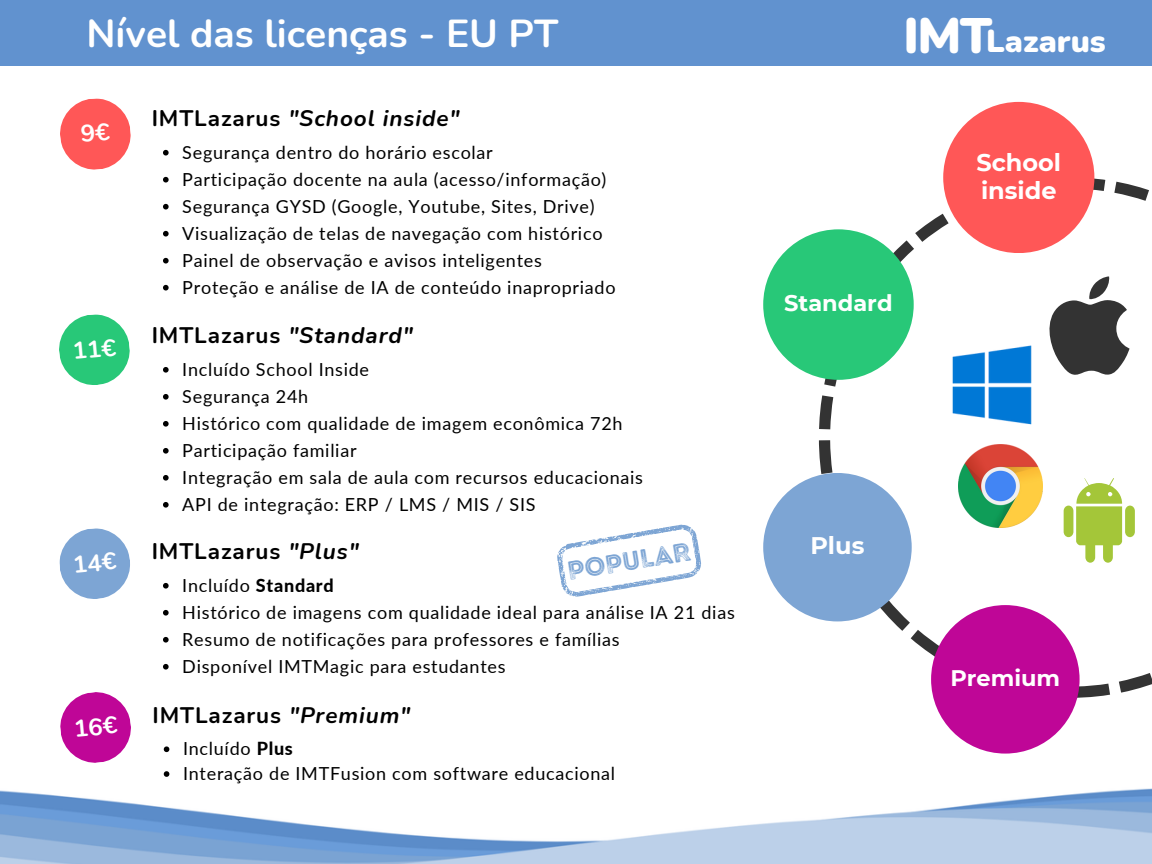
<style>
.page{position:relative;width:1152px;height:864px;background:#fff}
.page>*{position:absolute;margin:0;border:0;box-sizing:border-box;transform-origin:0 0}
.t1{font:900 49.8px "Nunito";color:#fff}
.t2{font:700 39px "Nunito";color:#fff}
.t3{font:900 31.95px "Nunito";color:#fff}
.t4{font:26.1px "Intro Rust G Base 2 Line";color:#7da5d4}
.t5{font:700 24px/28.2px "Montserrat";color:#fff}
.t6{font:700 22.5px "Nunito";letter-spacing:.04em;color:#000}
.t7{font:italic 700 22.5px "Nunito";letter-spacing:.04em;color:#000}
.t8{font:700 22.5px "Montserrat";color:#fff}
.t9{font:18px "Lato";letter-spacing:.04em;color:#000}
.s1{font-style:normal}
.s2{font-style:italic}
.s3{font-weight:800}
</style>
<div class="page">
<div style="left:0;top:0;width:1152px;height:66px;background:#6192cf"></div>
<svg style="left:819px;top:177px;width:333px;height:521px"></svg>
<div style="left:943px;top:102px;width:151px;height:151px;background:#ff5757;border-radius:50%"></div>
<div style="left:763px;top:229px;width:151px;height:151px;background:#28c878;border-radius:50%"></div>
<div style="left:763px;top:473px;width:149px;height:148px;background:#7da5d4;border-radius:50%"></div>
<img style="left:0;top:788px;width:1152px;height:76px">
<svg style="left:557px;top:524px;width:144px;height:73px"></svg>
<img style="left:944px;top:344px;width:97px;height:82px">
<svg style="left:163px;top:150px;width:6px;height:6px"></svg>
<svg style="left:163px;top:177px;width:6px;height:6px"></svg>
<svg style="left:163px;top:204px;width:6px;height:6px"></svg>
<svg style="left:163px;top:231px;width:6px;height:6px"></svg>
<svg style="left:163px;top:258px;width:6px;height:6px"></svg>
<svg style="left:163px;top:285px;width:6px;height:6px"></svg>
<svg style="left:163px;top:367px;width:6px;height:6px"></svg>
<svg style="left:163px;top:394px;width:6px;height:6px"></svg>
<svg style="left:163px;top:421px;width:6px;height:6px"></svg>
<svg style="left:163px;top:448px;width:6px;height:6px"></svg>
<svg style="left:163px;top:475px;width:6px;height:6px"></svg>
<svg style="left:163px;top:502px;width:6px;height:6px"></svg>
<svg style="left:163px;top:583px;width:6px;height:6px"></svg>
<svg style="left:163px;top:610px;width:6px;height:6px"></svg>
<svg style="left:163px;top:637px;width:6px;height:6px"></svg>
<svg style="left:163px;top:664px;width:6px;height:6px"></svg>
<svg style="left:164px;top:746px;width:5px;height:6px"></svg>
<svg style="left:164px;top:771px;width:5px;height:6px"></svg>
<div style="left:931px;top:605px;width:149px;height:149px;background:#bf0697;border-radius:50%"></div>
<img style="left:959px;top:444px;width:83px;height:84px">
<svg style="left:1045px;top:276px;width:84px;height:99px"></svg>
<svg style="left:1064px;top:478px;width:71px;height:84px"></svg>
<svg style="left:60px;top:98px;width:71px;height:72px"></svg>
<svg style="left:59px;top:314px;width:71px;height:71px"></svg>
<svg style="left:59px;top:528px;width:71px;height:71px"></svg>
<svg style="left:60px;top:692px;width:71px;height:71px"></svg>
<p class="t2" style="left:86px;top:7px;width:473px">Nível das licenças - EU PT</p>
<p class="t1" style="left:904px;top:2px;width:90px">IMT</p>
<p class="t3" style="left:986px;top:20px;width:121px">Lazarus</p>
<p class="t7" style="left:152px;top:103px;width:309px"><span class="s1">IMTLazarus</span> "School inside"</p>
<p class="t9" style="left:182px;top:141px;width:312px">Segurança dentro do horário escolar</p>
<p class="t9" style="left:182px;top:168px;width:426px">Participação docente na aula (acesso/informação)</p>
<p class="t9" style="left:182px;top:195px;width:414px">Segurança GYSD (Google, Youtube, Sites, Drive)</p>
<p class="t9" style="left:182px;top:222px;width:422px">Visualização de telas de navegação com histórico</p>
<p class="t9" style="left:182px;top:249px;width:361px">Painel de observação e avisos inteligentes</p>
<p class="t9" style="left:182px;top:276px;width:435px">Proteção e análise de IA de conteúdo inapropriado</p>
<p class="t6" style="left:152px;top:320px;width:263px">IMTLazarus <span class="s2">"Standard"</span></p>
<p class="t9" style="left:182px;top:358px;width:188px">Incluído School Inside</p>
<p class="t9" style="left:182px;top:385px;width:127px">Segurança 24h</p>
<h6 class="t9" style="left:182px;top:412px;width:442px">Histórico com qualidade de imagem econômica 72h</h6>
<h6 class="t9" style="left:182px;top:439px;width:176px">Participação familiar</h6>
<p class="t9" style="left:182px;top:466px;width:462px">Integração em sala de aula com recursos educacionais</p>
<p class="t9" style="left:182px;top:493px;width:355px">API de integração: ERP / LMS / MIS / SIS</p>
<h5 class="t4" style="left:565px;top:555px;width:126px;rotate:-9deg">POPULAR</h5>
<p class="t6" style="left:152px;top:536px;width:209px">IMTLazarus <span class="s2">"Plus"</span></p>
<h5 class="t9" style="left:182px;top:574px;width:153px">Incluído <span class="s3">Standard</span></h5>
<p class="t9" style="left:182px;top:601px;width:554px">Histórico de imagens com qualidade ideal para análise IA 21 dias</p>
<h4 class="t9" style="left:182px;top:628px;width:439px">Resumo de notificações para professores e famílias</h4>
<h6 class="t9" style="left:182px;top:655px;width:325px">Disponível IMTMagic para estudantes</h6>
<p class="t6" style="left:153px;top:700px;width:259px">IMTLazarus <span class="s2">"Premium"</span></p>
<p class="t9" style="left:183px;top:738px;width:111px">Incluído <span class="s3">Plus</span></p>
<p class="t9" style="left:183px;top:762px;width:434px">Interação de IMTFusion com software educacional</p>
<h1 class="t8" style="left:784px;top:290px;width:110px">Standard</h1>
<h2 class="t5" style="left:810px;top:531px;width:56px">Plus</h2>
<h3 class="t5" style="left:976px;top:148px;width:86px">School inside</h3>
<h6 class="t8" style="left:950px;top:664px;width:111px">Premium</h6>
</div>
